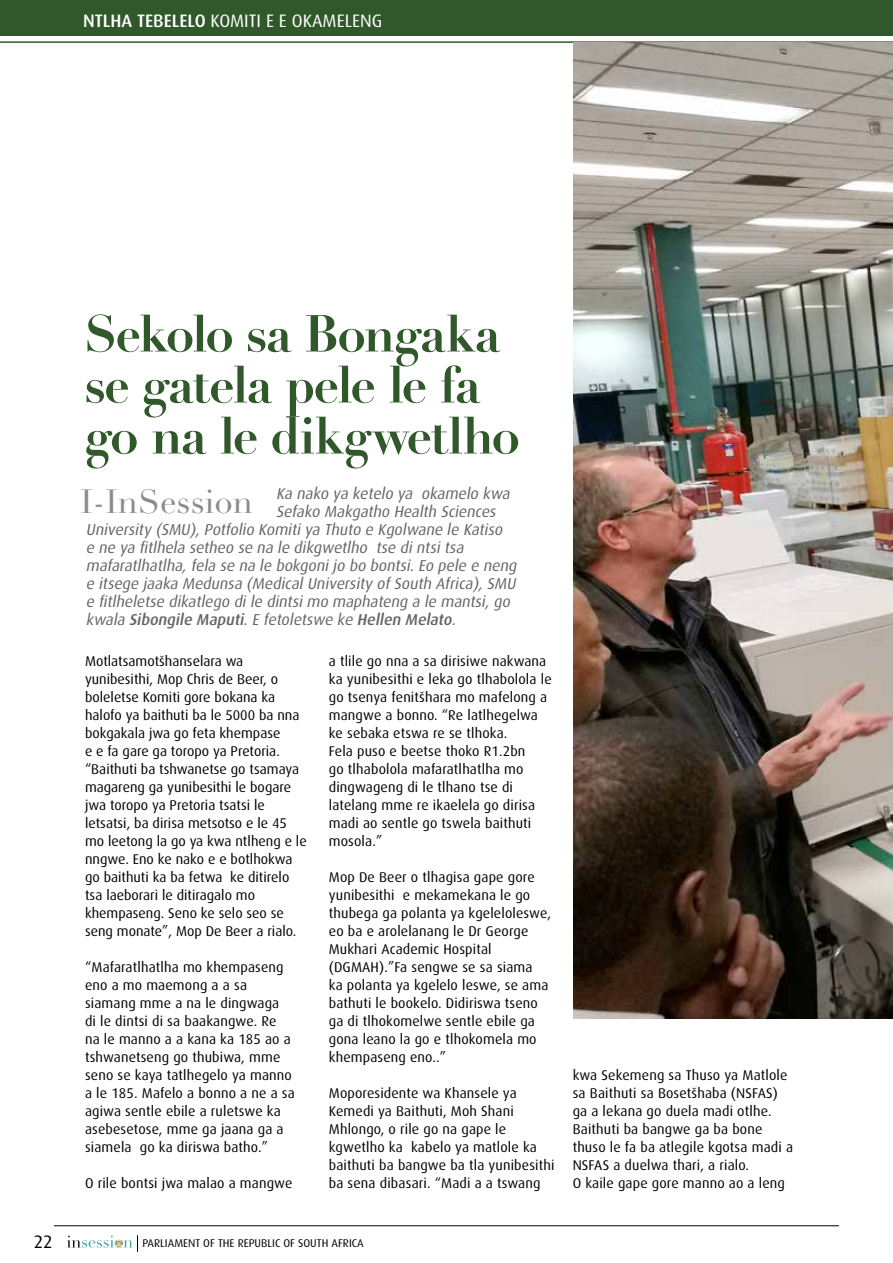
<style>
.page{position:relative;width:893px;height:1263px;background:#fff}
.page>*{position:absolute;margin:0;border:0;box-sizing:border-box;transform-origin:0 0}
.t1{font:700 51px/51px "Didot LH";letter-spacing:-.035em;color:#30582a}
.t2{font:33px "Didot LH";color:#8a8c8e}
.t3{font:18px "Dax";color:#fff}
.t4{font:500 18px "Dax";color:#fff}
.t5{font:18px "Dax";color:#000}
.t6{font:italic 15.75px "Dax";color:#636466}
.t7{font:italic 500 15.75px "Dax";color:#636466}
.t8{font:14.1px/18px "Dax";letter-spacing:.01em;color:#000}
.t9{font:11.25px "Dax";color:#000}
.s1{font-weight:400}
</style>
<div class="page">
<svg style="left:67px;top:1235px;width:71px;height:17px"></svg>
<hr style="left:54px;top:1225px;width:785px;height:1px;background:#000">
<div style="left:0;top:0;width:893px;height:36px;background:#30582a"></div>
<hr style="left:0;top:41px;width:893px;height:2px;background:#30582a">
<img style="left:573px;top:43px;width:320px;height:975px">
<p class="t4" style="left:83px;top:11px;width:22px">NTLHA</p>
<p class="t4" style="left:137px;top:11px;width:36px">TEBELELO</p>
<p class="t3" style="left:211px;top:11px;width:9px">komiti</p>
<p class="t3" style="left:266px;top:11px;width:37px">eeokameleng</p>
<h1 class="t1" style="left:84px;top:309px;width:437px">Sekolo sa Bongaka se gatela pele le fa go na le dikgwetlho</h1>
<p class="t6" style="left:276px;top:484px;width:238px">Ka nako ya ketelo ya okamelo kwa</p>
<p class="t6" style="left:276px;top:502px;width:224px">Sefako Makgatho Health Sciences</p>
<p class="t6" style="left:86px;top:520px;width:421px">U niversity (SMU), Potfolio Komiti ya Thuto e Kgolwane le Katiso</p>
<p class="t6" style="left:86px;top:538px;width:382px">e ne ya fitlhela setheo se na le dikgwetlho tse di ntsi tsa</p>
<p class="t6" style="left:86px;top:556px;width:435px">mafaratlhatlha, fela se na le bokgoni jo bo bontsi. Eo pele e neng</p>
<p class="t6" style="left:86px;top:574px;width:431px">e itsege jaaka Medunsa (Medical U niversity of South Africa), SMU</p>
<p class="t6" style="left:86px;top:592px;width:429px">e fitlheletse dikatlego di le dintsi mo maphateng a le mantsi, go</p>
<p class="t7" style="left:86px;top:610px;width:374px"><span class="s1">kwala</span> Sibongile Maputi<span class="s1">. E fetoletswe ke</span> Hellen Melato<span class="s1">.</span></p>
<h2 class="t2" style="left:80px;top:481px;width:174px">I-InSession</h2>
<p class="t8" style="left:85px;top:652px;width:223px">Motlatsamotšhanselara wa yunibesithi, Mop Chris de Beer, o boleletse Komiti gore bokana ka halofo ya baithuti ba le 5000 ba nna bokgakala jwa go feta khempase<br>e e fa gare ga toropo ya Pretoria. “Baithuti ba tshwanetse go tsamaya magareng ga yunibesithi le bogare jwa toropo ya Pretoria tsatsi le letsatsi, ba dirisa metsotso e le 45 mo leetong la go ya kwa ntlheng e le nngwe. Eno ke nako e e botlhokwa go baithuti ka ba fetwa ke ditirelo tsa laeborari le ditiragalo mo khempaseng. Seno ke selo seo se seng monate”, Mop De Beer a rialo.</p>
<p class="t8" style="left:85px;top:958px;width:211px">“Mafaratlhatlha mo khempaseng eno a mo maemong a a sa siamang mme a na le dingwaga<br>di le dintsi di sa baakangwe. Re<br>na le manno a a kana ka 185 ao a tshwanetseng go thubiwa, mme seno se kaya tatlhegelo ya manno a le 185. Mafelo a bonno a ne a sa agiwa sentle ebile a ruletswe ka asebesetose, mme ga jaana ga a siamela go ka diriswa batho.”</p>
<p class="t8" style="left:85px;top:1174px;width:209px">O rile bontsi jwa malao a mangwe</p>
<p class="t8" style="left:329px;top:652px;width:224px">a tlile go nna a sa dirisiwe nakwana ka yunibesithi e leka go tlhabolola le go tsenya fenitšhara mo mafelong a mangwe a bonno. “Re latlhegelwa ke sebaka etswa re se tlhoka.<br>Fela puso e beetse thoko R1.2bn<br>go tlhabolola mafaratlhatlha mo dingwageng di le tlhano tse di latelang mme re ikaelela go dirisa madi ao sentle go tswela baithuti mosola.”</p>
<p class="t8" style="left:329px;top:868px;width:224px">Mop De Beer o tlhagisa gape gore yunibesithi e mekamekana le go thubega ga polanta ya kgeleloleswe, eo ba e arolelanang le Dr George<br>Mukhari Academic Hospital (DGMAH).”Fa sengwe se sa siama<br>ka polanta ya kgelelo leswe, se ama bathuti le bookelo. Didiriswa tseno ga di tlhokomelwe sentle ebile ga gona leano la go e tlhokomela mo khempaseng eno..”</p>
<p class="t8" style="left:329px;top:1084px;width:227px">Moporesidente wa Khansele ya<br>Kemedi ya Baithuti, Moh Shani<br>Mhlongo, o rile go na gape le kgwetlho ka kabelo ya matlole ka baithuti ba bangwe ba tla yunibesithi ba sena dibasari. “Madi a a tswang</p>
<p class="t5" style="left:34px;top:1232px;width:21px">22</p>
<p class="t9" style="left:142px;top:1237px;width:223px">PARLIAMENT OF THE REPUBLIC OF SOUTH AFRICA</p>
<p class="t8" style="left:573px;top:1066px;width:222px">kwa Sekemeng sa Thuso ya Matlole sa Baithuti sa Bosetšhaba (NSFAS) ga a lekana go duela madi otlhe.<br>Baithuti ba bangwe ga ba bone thuso le fa ba atlegile kgotsa madi a<br>NSFAS a duelwa thari, a rialo.<br>O kaile gape gore manno ao a leng</p>
</div>
